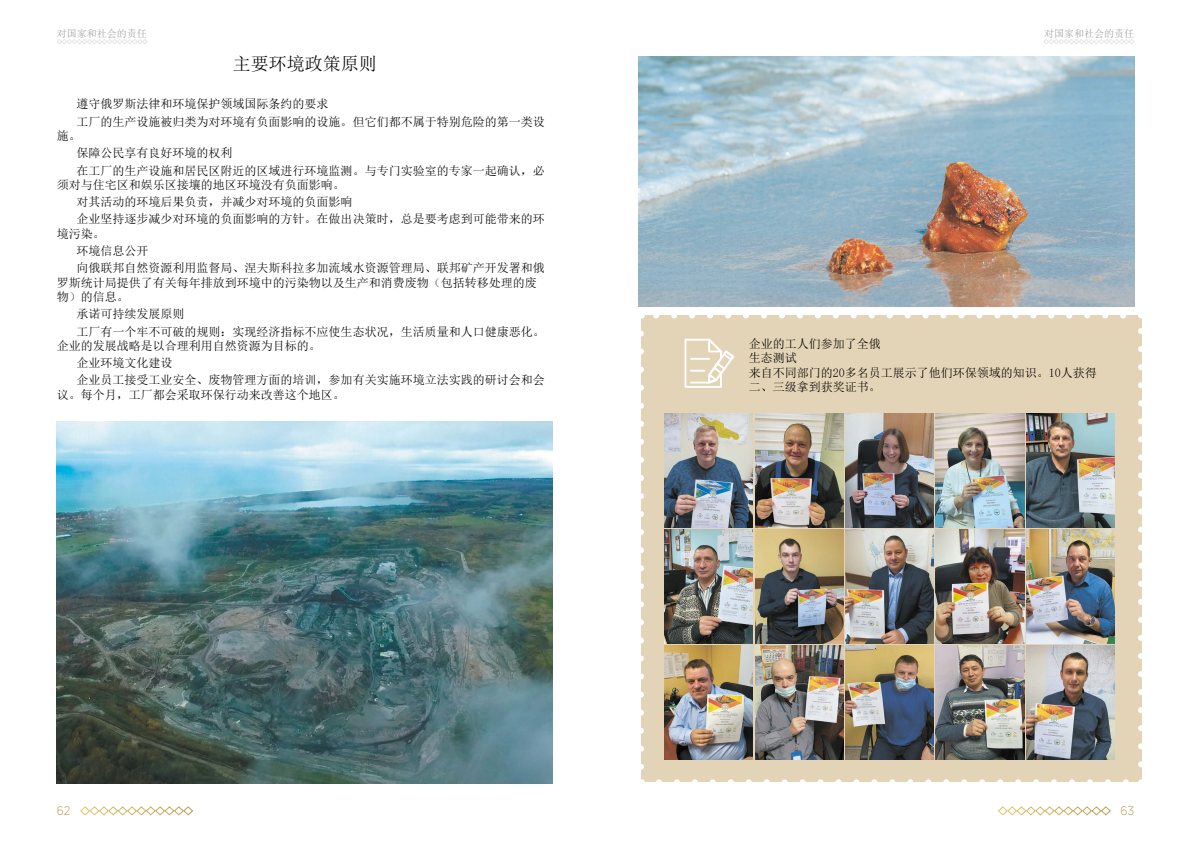
<style>
.page{position:relative;width:1191px;height:842px;background:#fff}
.page>*{position:absolute;margin:0;border:0;box-sizing:border-box;transform-origin:0 0}
.t1{font:18px "Sim Sun";color:#000}
.t2{font:12px/17.2px "Sim Sun";color:#000}
.t3{font:12px "Uni Neue";color:#be9b53}
.t4{font:10px "Sim Sun";color:#9d9d9c}
</style>
<div class="page">
<svg style="left:80px;top:806px;width:113px;height:10px"></svg>
<svg style="left:998px;top:806px;width:113px;height:10px"></svg>
<svg style="left:1043px;top:39px;width:91px;height:5px"></svg>
<svg style="left:57px;top:39px;width:91px;height:5px"></svg>
<div style="left:641px;top:316px;width:500px;height:466px;background:#e4d4b7"></div>
<svg style="left:641px;top:333px;width:3px;height:437px"></svg>
<svg style="left:659px;top:779px;width:470px;height:3px"></svg>
<svg style="left:650px;top:315px;width:473px;height:4px"></svg>
<svg style="left:1138px;top:315px;width:4px;height:449px"></svg>
<img style="left:664px;top:645px;width:89px;height:114px">
<img style="left:664px;top:530px;width:89px;height:113px">
<img style="left:664px;top:414px;width:89px;height:113px">
<img style="left:755px;top:645px;width:88px;height:114px">
<img style="left:755px;top:530px;width:88px;height:113px">
<img style="left:755px;top:414px;width:88px;height:113px">
<img style="left:845px;top:645px;width:89px;height:114px">
<img style="left:845px;top:530px;width:89px;height:113px">
<img style="left:845px;top:414px;width:89px;height:113px">
<img style="left:936px;top:645px;width:88px;height:114px">
<img style="left:1026px;top:645px;width:88px;height:114px">
<img style="left:936px;top:530px;width:88px;height:113px">
<img style="left:936px;top:414px;width:88px;height:113px">
<img style="left:1026px;top:530px;width:88px;height:113px">
<img style="left:1026px;top:414px;width:88px;height:113px">
<svg style="left:684px;top:338px;width:50px;height:50px"></svg>
<div style="left:690px;top:358px;width:20px;height:2px;border:1px solid #fff"></div>
<img style="left:57px;top:421px;width:496px;height:363px">
<img style="left:638px;top:57px;width:496px;height:249px">
<p class="t4" style="left:57px;top:28px;width:91px">对国家和社会的责任</p>
<p class="t4" style="left:1044px;top:28px;width:91px">对国家和社会的责任</p>
<h1 class="t1" style="left:233px;top:54px;width:145px">主要环境政策原则</h1>
<p class="t2" style="left:77px;top:95px;width:469px">遵守俄罗斯法律和环境保护领域国际条约的要求<br>工厂的生产设施被归类为对环境有负面影响的设施。但它们都不属于特别危险的第一类设</p>
<p class="t2" style="left:77px;top:127px;width:469px;text-indent:-20px">施。<br>保障公民享有良好环境的权利<br>在工厂的生产设施和居民区附近的区域进行环境监测。与专门实验室的专家一起确认，必</p>
<p class="t2" style="left:77px;top:176px;width:469px;text-indent:-20px">须对与住宅区和娱乐区接壤的地区环境没有负面影响。<br>对其活动的环境后果负责，并减少对环境的负面影响<br>企业坚持逐步减少对环境的负面影响的方针。在做出决策时，总是要考虑到可能带来的环</p>
<p class="t2" style="left:77px;top:225px;width:469px;text-indent:-20px">境污染。<br>环境信息公开<br>向俄联邦自然资源利用监督局、涅夫斯科拉多加流域水资源管理局、联邦矿产开发署和俄</p>
<p class="t2" style="left:57px;top:275px;width:481px;line-height:14.4px">罗斯统计局提供了有关每年排放到环境中的污染物以及生产和消费废物（包括转移处理的废物）的信息。</p>
<p class="t2" style="left:77px;top:305px;width:469px">承诺可持续发展原则<br>工厂有一个牢不可破的规则：实现经济指标不应使生态状况，生活质量和人口健康恶化。</p>
<p class="t2" style="left:77px;top:337px;width:469px;text-indent:-20px">企业的发展战略是以合理利用自然资源为目标的。<br>企业环境文化建设<br>企业员工接受工业安全、废物管理方面的培训，参加有关实施环境立法实践的研讨会和会</p>
<p class="t2" style="left:57px;top:386px;width:290px">议。每个月，工厂都会采取环保行动来改善这个地区。</p>
<p class="t2" style="left:748px;top:336px;width:349px;line-height:14.4px">企业的工人们参加了全俄<br>生态测试<br>来自不同部门的20多名员工展示了他们环保领域的知识。10人获得二、三级拿到获奖证书。</p>
<p class="t3" style="left:57px;top:803px;width:15px">62</p>
<p class="t3" style="left:1120px;top:803px;width:15px">63</p>
</div>
